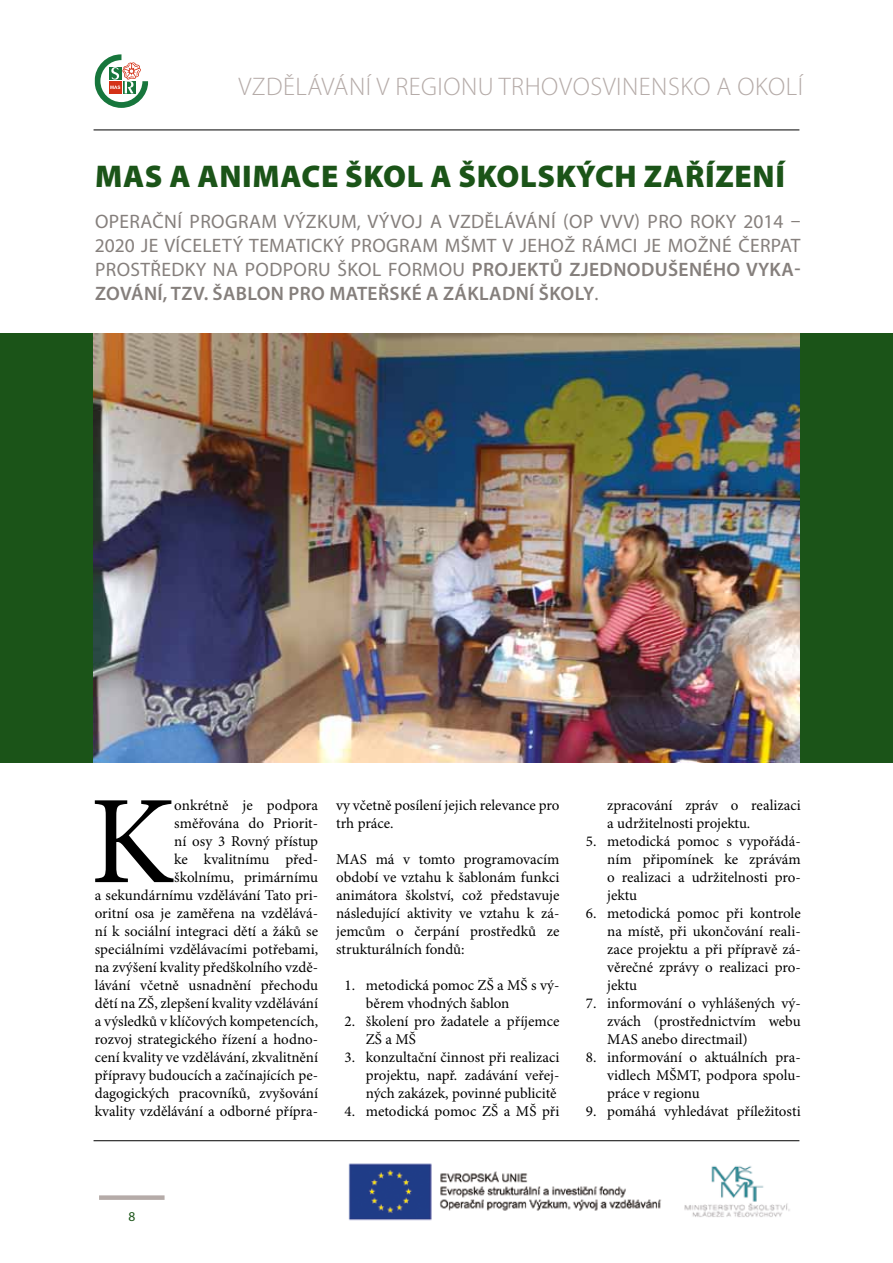
<style>
.page{position:relative;width:893px;height:1263px;background:#fff}
.page>*{position:absolute;margin:0;border:0;box-sizing:border-box;transform-origin:0 0}
.t1{font:125.7px "Minion Pro";color:#000}
.t2{font:900 31.5px "Myriad Pro";letter-spacing:.02em;color:#1b5418}
.t3{font:300 25.5px "Myriad Pro";letter-spacing:.02em;color:#b5aba8}
.t4{font:600 19.5px/24px "Myriad Pro";letter-spacing:.02em;color:#857f7c;text-align:justify}
.t5{font:19.5px "Myriad Pro";letter-spacing:.02em;color:#857f7c}
.t6{font:19.5px "Myriad Pro";letter-spacing:.05em;color:#857f7c}
.t7{font:15px/18px "Minion Pro";color:#000;text-align:justify}
.t8{font:13.5px "Myriad Pro";color:#1b5418}
.s1{font-weight:400}
</style>
<div class="page">
<div style="left:99px;top:1195px;width:66px;height:5px;background:#b5aba8"></div>
<hr style="left:94px;top:1140px;width:705px;height:1px;background:#000">
<hr style="left:94px;top:130px;width:705px;height:1px;background:#000">
<svg style="left:95px;top:54px;width:53px;height:54px"></svg>
<img style="left:348px;top:1163px;width:442px;height:58px">
<div style="left:0;top:334px;width:893px;height:429px;background:#1b5418"></div>
<img style="left:94px;top:334px;width:706px;height:428px">
<h3 class="t3" style="left:238px;top:72px;width:566px">VZDĚLÁVÁNÍ V REGIONU TRHOVOSVINENSKO A OKOLÍ</h3>
<h2 class="t2" style="left:95px;top:159px;width:691px">MAS A ANIMACE ŠKOL A ŠKOLSKÝCH ZAŘÍZENÍ</h2>
<h3 class="t5" style="left:95px;top:211px;width:157px">OPERAČNÍ PROGRAM</h3>
<h3 class="t6" style="left:284px;top:211px;width:158px">VÝZKUM, VÝVOJ AVZ</h3>
<h3 class="t5" style="left:471px;top:211px;width:331px">DĚLÁVÁNÍ (OP VVV) PRO ROKY 2014 –</h3>
<h3 class="t5" style="left:95px;top:235px;width:318px">2020 JE VÍCELETÝ TEMATICKÝ PROGRAM</h3>
<h3 class="t4" style="left:95px;top:234px;width:707px;text-indent:350px"><span class="s1">MŠMT V JEHOŽ RÁMCI JE MOŽNÉ ČERPAT PROSTŘEDKY NA PODPORU ŠKOL FORMOU</span> PROJEKTŮ ZJEDNODUŠENÉHO VYKA-ZOVÁNÍ, TZV. ŠABLON PRO MATEŘSKÉ A ZÁKLADNÍ ŠKOLY<span class="s1">.</span></h3>
<p class="t7" style="left:95px;top:797px;width:225px;text-align:right">onkrétně je podpora<br>směřována do Priorit-<br>ní osy 3 Rovný přístup<br>ke kvalitnímu před-<br>školnímu, primárnímu<br>a sekundárnímu vzdělávání Tato pri&shy;oritní osa je zaměřena na vzdělává&shy;ní k sociální integraci dětí a žáků se speciálními vzdělávacími potřebami, na zvýšení kvality předškolního vzdě&shy;lávání včetně usnadnění přechodu dětí na ZŠ, zlepšení kvality vzdělávání a výsledků v klíčových kompetencích, rozvoj strategického řízení a hodno&shy;cení kvality ve vzdělávání, zkvalitnění přípravy budoucích a začínajících pe&shy;dagogických pracovníků, zvyšování kvality vzdělávání a odborné přípra-</p>
<p class="t7" style="left:336px;top:797px;width:225px">vy včetně posílení jejich relevance pro trh práce.</p>
<h1 class="t1" style="left:90px;top:767px;width:86px">K</h1>
<p class="t7" style="left:336px;top:851px;width:225px">MAS má v tomto programovacím období ve vztahu k šablonám funkci animátora školství, což představuje následující aktivity ve vztahu k zá&shy;jemcům o čerpání prostředků ze strukturálních fondů:</p>
<p class="t7" style="left:366px;top:977px;width:195px;text-indent:-21px">1. metodická pomoc ZŠ a MŠ s vý&shy;běrem vhodných šablon</p>
<p class="t7" style="left:366px;top:1013px;width:195px;text-indent:-21px">2. školení pro žadatele a příjemce<br>ZŠ a MŠ</p>
<p class="t7" style="left:366px;top:1049px;width:195px;text-indent:-21px">3. konzultační činnost při realizaci projektu, např. zadávání veřej&shy;ných zakázek, povinné publicitě</p>
<p class="t7" style="left:345px;top:1103px;width:216px">4. metodická pomoc ZŠ a MŠ při</p>
<p class="t7" style="left:607px;top:797px;width:195px">zpracování zpráv o realizaci a udržitelnosti projektu.</p>
<p class="t7" style="left:607px;top:833px;width:195px;text-indent:-21px">5. metodická pomoc s vypořádá&shy;ním připomínek ke zprávám o realizaci a udržitelnosti pro&shy;jektu</p>
<p class="t7" style="left:607px;top:905px;width:195px;text-indent:-21px">6. metodická pomoc při kontrole na místě, při ukončování reali&shy;zace projektu a při přípravě zá&shy;věrečné zprávy o realizaci pro&shy;jektu</p>
<p class="t7" style="left:607px;top:995px;width:195px;text-indent:-21px">7. informování o vyhlášených vý&shy;zvách (prostřednictvím webu MAS anebo directmail)</p>
<p class="t7" style="left:607px;top:1049px;width:195px;text-indent:-21px">8. informování o aktuálních pra&shy;vidlech MŠMT, podpora spolu&shy;práce v regionu</p>
<p class="t7" style="left:586px;top:1103px;width:216px">9. pomáhá vyhledávat příležitosti</p>
<p class="t8" style="left:128px;top:1209px;width:8px">8</p>
</div>
